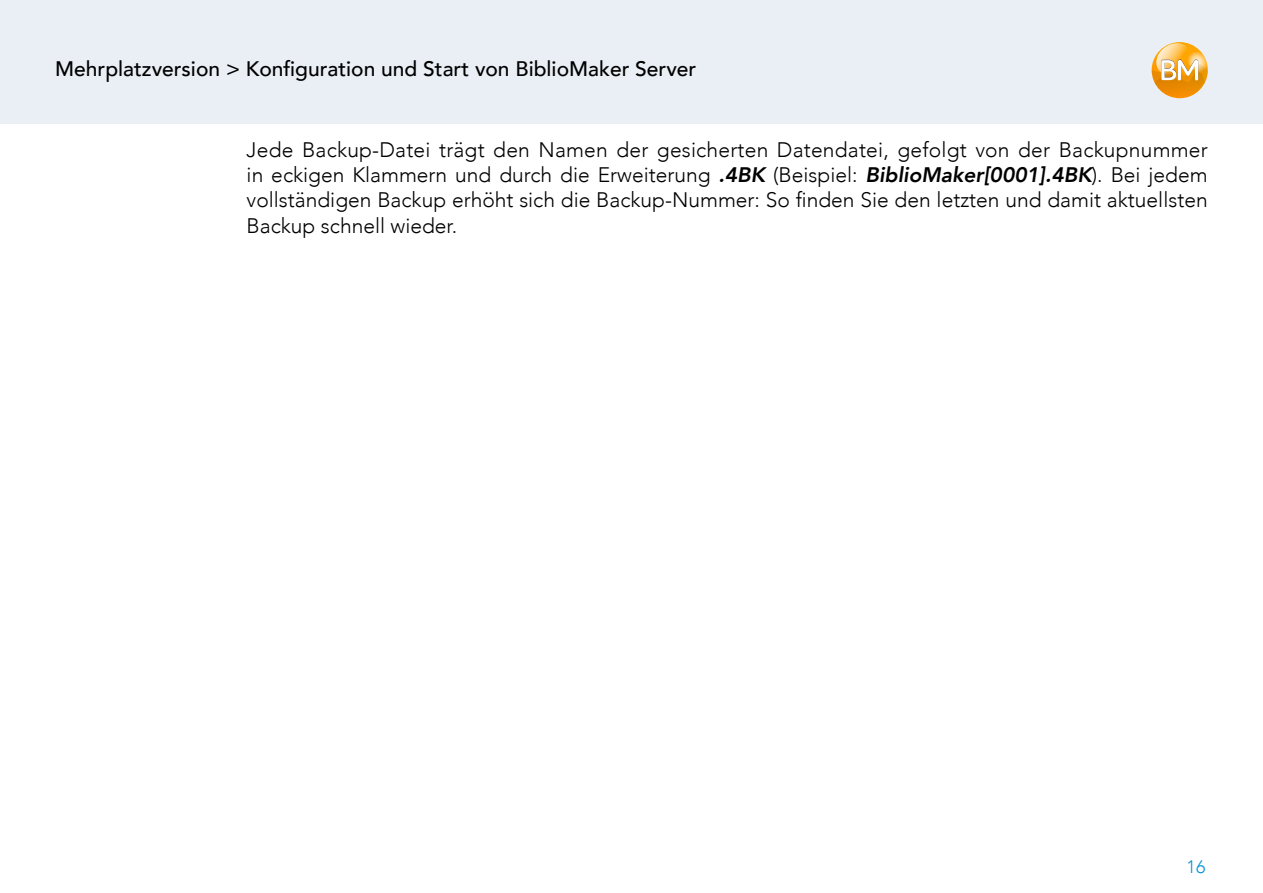
<style>
.page{position:relative;width:1263px;height:893px;background:#fff}
.page>*{position:absolute;margin:0;border:0;box-sizing:border-box;transform-origin:0 0}
.t1{font:300 21px/25.2px "Avenir";color:#000;text-align:justify}
.t2{font:500 21px "Avenir";color:#000}
.t3{font:300 18px "Avenir";color:#0091d8}
.s1{font-weight:800;font-style:italic}
</style>
<div class="page">
<div style="left:0;top:0;width:1263px;height:123px;background:#e9eff5"></div>
<svg style="left:1152px;top:43px;width:56px;height:55px"></svg>
<p class="t2" style="left:55px;top:51px;width:643px">Mehrplatzversion &gt; Konfiguration und Start von BiblioMaker Server</p>
<p class="t1" style="left:247px;top:137px;width:963px">Jede Backup-Datei trägt den Namen der gesicherten Datendatei, gefolgt von der Backupnummer in eckigen Klammern und durch die Erweiterung <span class="s1">.4BK</span> (Beispiel: <span class="s1">BiblioMaker[0001].4BK</span>). Bei jedem vollständigen Backup erhöht sich die Backup-Nummer: So finden Sie den letzten und damit aktuellsten Backup schnell wieder.</p>
<p class="t3" style="left:1186px;top:856px;width:21px">16</p>
</div>
